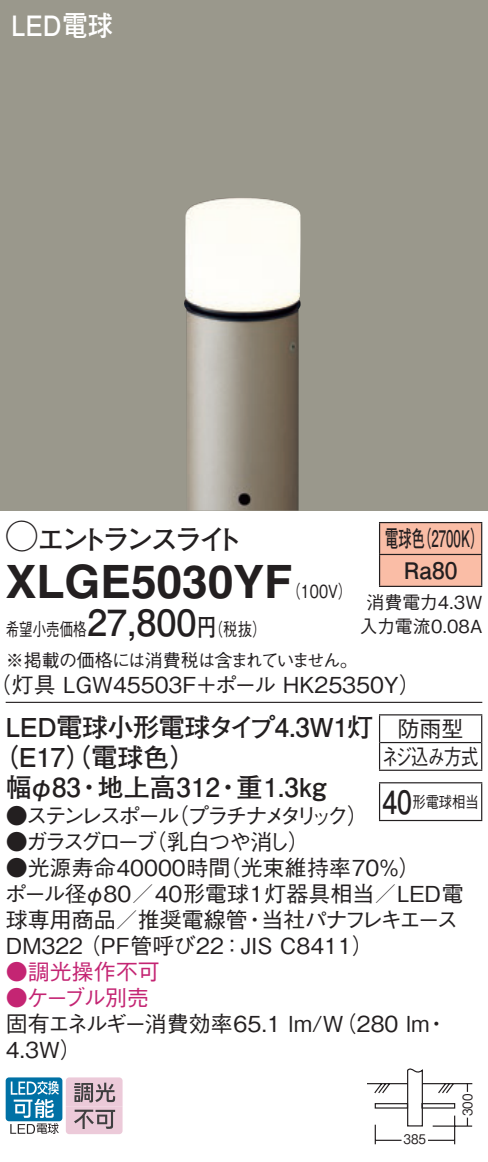
<style>
.page{position:relative;width:488px;height:1162px;background:#fff}
.page>*{position:absolute;margin:0;border:0;box-sizing:border-box;transform-origin:0 0}
.t1{font:700 46px "Helvetica LT Std";color:#231f20}
.t2{font:700 36px "Futo Go B101 Pro";color:#231f20}
.t3{font:700 32px "Futo Go B101 Pro";color:#231f20;scale:.83 1}
.t4{font:700 28px "Futo Go B101 Pro";letter-spacing:-.15em;color:#231f20}
.t5{font:700 28px "Futo Go B101 Pro";color:#fff;scale:.9 1}
.t6{font:700 26px "Futo Go B101 Pro";letter-spacing:-.015em;color:#231f20}
.t7{font:700 22.8px/32px "Futo Go B101 Pro";color:#231f20;scale:.58 1}
.t8{font:500 22px/26px "Gothic BBB Pro";color:#231f20}
.t9{font:500 22px/26px "Gothic BBB Pro";letter-spacing:-.125em;color:#231f20}
.t10{font:500 22px "Gothic BBB Pro";color:#c42573}
.t11{font:500 22px "Gothic BBB Pro";letter-spacing:-.22em;color:#231f20}
.t12{font:500 22px "Gothic BBB Pro";letter-spacing:-.14em;color:#231f20}
.t13{font:500 22px/27.6px "Gothic BBB Pro";letter-spacing:-.045em;color:#231f20;text-align:center}
.t14{font:500 22px "Gothic BBB Pro";letter-spacing:-.16em;color:#231f20}
.t15{font:500 18px/31.6px "Gothic BBB Pro";letter-spacing:-.04em;color:#231f20;scale:.75 1}
.t16{font:500 18px/24px "Gothic BBB Pro";color:#231f20;text-align:center}
.t17{font:500 18px "Gothic BBB Pro";color:#231f20;scale:.8 1}
.t18{font:500 16px "Gothic BBB Pro";color:#231f20;scale:.83 1}
.t19{font:13.2px "Gothic BBB Pro Medium 90 pv RKSJ H";color:#231f20;scale:.9 1}
.s1{font-family:"Ford Classification 1";font-weight:400;font-size:32px}
.s2{font-family:"Futo Go B101 Pro";font-weight:700;font-size:24px}
</style>
<div class="page">
<div style="left:0;top:0;width:488px;height:510px;background:#9a988c"></div>
<img style="left:184px;top:198px;width:117px;height:312px">
<div style="left:380px;top:523px;width:101px;height:62px;background:#fabda6"></div>
<hr style="left:379px;top:521px;width:103px;height:2px;background:#231f20">
<hr style="left:379px;top:523px;width:1px;height:30px;background:#231f20">
<hr style="left:481px;top:523px;width:1px;height:30px;background:#231f20">
<hr style="left:379px;top:553px;width:103px;height:2px;background:#231f20">
<hr style="left:379px;top:555px;width:1px;height:30px;background:#231f20">
<hr style="left:481px;top:555px;width:1px;height:30px;background:#231f20">
<hr style="left:379px;top:585px;width:103px;height:2px;background:#231f20">
<hr style="left:6px;top:701px;width:476px;height:1px;background:#231f20">
<svg style="left:379px;top:715px;width:1px;height:54px"></svg>
<hr style="left:379px;top:714px;width:103px;height:1px;background:#231f20">
<hr style="left:380px;top:741px;width:101px;height:2px;background:#231f20">
<svg style="left:481px;top:715px;width:1px;height:54px"></svg>
<hr style="left:379px;top:769px;width:103px;height:1px;background:#231f20">
<hr style="left:379px;top:783px;width:1px;height:36px;background:#231f20">
<hr style="left:379px;top:782px;width:103px;height:1px;background:#231f20">
<hr style="left:481px;top:783px;width:1px;height:36px;background:#231f20">
<hr style="left:379px;top:819px;width:103px;height:2px;background:#231f20">
<div style="left:6px;top:1077px;width:56px;height:43px;background:#0071a5;border-radius:3px"></div>
<svg style="left:10px;top:1081px;width:49px;height:52px"></svg>
<svg style="left:66px;top:1077px;width:56px;height:56px;background:#c8adb9"></svg>
<svg style="left:367px;top:1068px;width:106px;height:77px"></svg>
<p class="t5" style="left:11px;top:3px;width:114px">LED電球</p>
<p class="t4" style="left:6px;top:516px;width:239px"><span class="s1">A</span>エントランスライト</p>
<p class="t7" style="left:418px;top:519px;width:115px">（2700 (K</p>
<p class="t7" style="left:403px;top:519px;width:94px;text-indent:-19px">電球色<br>Ra80</p>
<p class="t16" style="left:359px;top:587px;width:124px">消費電力4.3W入力電流0.08A</p>
<h1 class="t1" style="left:6px;top:554px;width:288px">XLGE5030YF</h1>
<p class="t17" style="left:197px;top:614px;width:88px">（<span class="s2">円</span>税抜(</p>
<p class="t17" style="left:286px;top:577px;width:84px">（100 (V</p>
<h2 class="t2" style="left:87px;top:593px;width:111px">27,800</h2>
<p class="t15" style="left:6px;top:610px;width:471px">希望小売価格<br>※掲載の価格には消費税は含まれていません。</p>
<p class="t8" style="left:-10px;top:669px;width:432px">（灯具 LGW45503 ＋F ポール HK25350Y(</p>
<p class="t6" style="left:6px;top:706px;width:369px">LED電球小形電球タイプ4.3W 灯1</p>
<p class="t6" style="left:-8px;top:736px;width:206px">（E17（）電球色(</p>
<p class="t6" style="left:236px;top:766px;width:91px">重1.3kg</p>
<p class="t6" style="left:6px;top:766px;width:77px">幅φ83</p>
<p class="t6" style="left:98px;top:766px;width:124px">地上高312</p>
<p class="t6" style="left:76px;top:766px;width:27px">・</p>
<p class="t6" style="left:215px;top:766px;width:27px">・</p>
<p class="t11" style="left:167px;top:797px;width:203px">（プラチナメタリック(</p>
<p class="t9" style="left:145px;top:799px;width:167px;text-indent:-139px">●ステンレスポール<br>（乳白つや消し(</p>
<p class="t14" style="left:6px;top:823px;width:153px">●ガラスグローブ</p>
<p class="t13" style="left:381px;top:712px;width:98px">防雨型<br>ネジ込み方式</p>
<p class="t18" style="left:412px;top:788px;width:81px">形電球相当</p>
<h3 class="t3" style="left:382px;top:775px;width:37px">40</h3>
<p class="t8" style="left:219px;top:851px;width:203px">（光束維持率70％(</p>
<p class="t8" style="left:6px;top:851px;width:226px">●光源寿命40000時間</p>
<p class="t8" style="left:5px;top:877px;width:460px">ポール径φ80／40形電球1灯器具相当／LED電</p>
<p class="t12" style="left:261px;top:901px;width:198px">当社パナフレキエース</p>
<p class="t8" style="left:79px;top:903px;width:296px;text-indent:-73px">球専用商品／推奨電線管<br>（PF管呼び22：JIS C8411(</p>
<p class="t8" style="left:243px;top:903px;width:23px">・</p>
<p class="t8" style="left:6px;top:929px;width:79px">DM322</p>
<p class="t10" style="left:6px;top:953px;width:156px">●調光操作不可</p>
<p class="t10" style="left:6px;top:979px;width:145px">●ケーブル別売</p>
<p class="t8" style="left:6px;top:1007px;width:425px">固有エネルギー消費効率65.1 lm （W/ 280 lm<br>4.3W(</p>
<p class="t8" style="left:425px;top:1007px;width:23px">・</p>
<p class="t19" style="left:403px;top:1127px;width:26px">385</p>
<p class="t19" style="left:456px;top:1115px;width:26px;rotate:-90deg">300</p>
</div>
